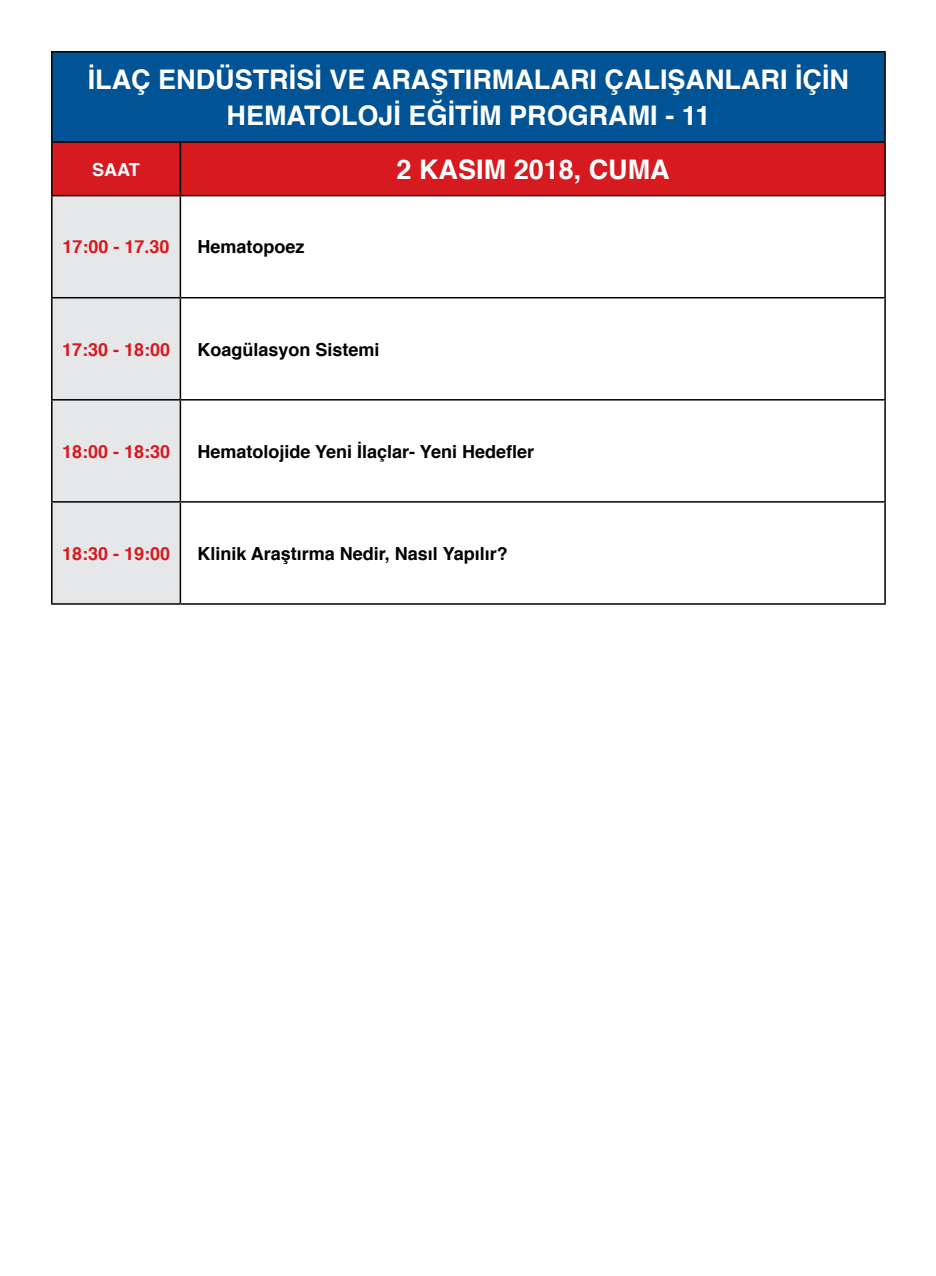
<style>
.page{position:relative;width:936px;height:1276px;background:#fff}
.page>*{position:absolute;margin:0;border:0;box-sizing:border-box;transform-origin:0 0}
.t1{font:700 27px/36px "Helvetica";color:#fff;text-align:center}
.t2{font:700 18px "Helvetica";color:#000}
.t3{font:700 18px "Helvetica";color:#d71920}
.t4{font:700 18px "Helvetica";color:#fff}
</style>
<div class="page">
<div style="left:52px;top:52px;width:833px;height:90px;background:#005496"></div>
<div style="left:53px;top:143px;width:831px;height:52px;background:#d71920"></div>
<div style="left:53px;top:196px;width:127px;height:407px;background:#e6e7e8"></div>
<hr style="left:51px;top:51px;width:129px;height:2px;background:#000">
<hr style="left:51px;top:53px;width:2px;height:88px;background:#000">
<hr style="left:180px;top:51px;width:705px;height:2px;background:#000">
<hr style="left:884px;top:53px;width:1px;height:88px;background:#000">
<hr style="left:51px;top:141px;width:129px;height:2px;background:#000">
<hr style="left:51px;top:143px;width:2px;height:52px;background:#000">
<hr style="left:180px;top:141px;width:705px;height:2px;background:#000">
<hr style="left:180px;top:143px;width:1px;height:52px;background:#000">
<hr style="left:884px;top:143px;width:1px;height:52px;background:#000">
<hr style="left:51px;top:195px;width:129px;height:1px;background:#000">
<hr style="left:51px;top:196px;width:2px;height:101px;background:#000">
<hr style="left:180px;top:195px;width:705px;height:1px;background:#000">
<hr style="left:180px;top:196px;width:1px;height:101px;background:#000">
<hr style="left:884px;top:196px;width:1px;height:101px;background:#000">
<hr style="left:51px;top:297px;width:129px;height:1px;background:#000">
<hr style="left:51px;top:298px;width:2px;height:101px;background:#000">
<hr style="left:180px;top:297px;width:705px;height:1px;background:#000">
<hr style="left:180px;top:298px;width:1px;height:101px;background:#000">
<hr style="left:884px;top:298px;width:1px;height:101px;background:#000">
<hr style="left:51px;top:399px;width:129px;height:1px;background:#000">
<hr style="left:51px;top:400px;width:2px;height:101px;background:#000">
<hr style="left:180px;top:399px;width:705px;height:1px;background:#000">
<hr style="left:180px;top:400px;width:1px;height:101px;background:#000">
<hr style="left:884px;top:400px;width:1px;height:101px;background:#000">
<hr style="left:51px;top:501px;width:129px;height:1px;background:#000">
<hr style="left:51px;top:502px;width:2px;height:101px;background:#000">
<hr style="left:180px;top:501px;width:705px;height:1px;background:#000">
<hr style="left:180px;top:502px;width:1px;height:101px;background:#000">
<hr style="left:884px;top:502px;width:1px;height:101px;background:#000">
<hr style="left:51px;top:603px;width:129px;height:2px;background:#000">
<hr style="left:180px;top:603px;width:705px;height:2px;background:#000">
<h1 class="t1" style="left:88px;top:62px;width:762px">İLAÇ ENDÜSTRİSİ VE ARAŞTIRMALARI ÇALIŞANLARI İÇİN<br>HEMATOLOJİ EĞİTİM PROGRAMI - 11</h1>
<p class="t4" style="left:92px;top:155px;width:49px">SAAT</p>
<h1 class="t1" style="left:396px;top:152px;width:275px">2 KASIM 2018, CUMA</h1>
<p class="t3" style="left:62px;top:233px;width:109px">17:00 - 17.30</p>
<p class="t2" style="left:197px;top:233px;width:109px">Hematopoez</p>
<p class="t3" style="left:62px;top:335px;width:110px">17:30 - 18:00</p>
<p class="t2" style="left:197px;top:335px;width:184px">Koagülasyon Sistemi</p>
<p class="t3" style="left:62px;top:437px;width:110px">18:00 - 18:30</p>
<p class="t2" style="left:197px;top:437px;width:338px">Hematolojide Yeni İlaçlar- Yeni Hedefler</p>
<p class="t3" style="left:62px;top:539px;width:110px">18:30 - 19:00</p>
<p class="t2" style="left:197px;top:539px;width:312px">Klinik Araştırma Nedir, Nasıl Yapılır?</p>
</div>
